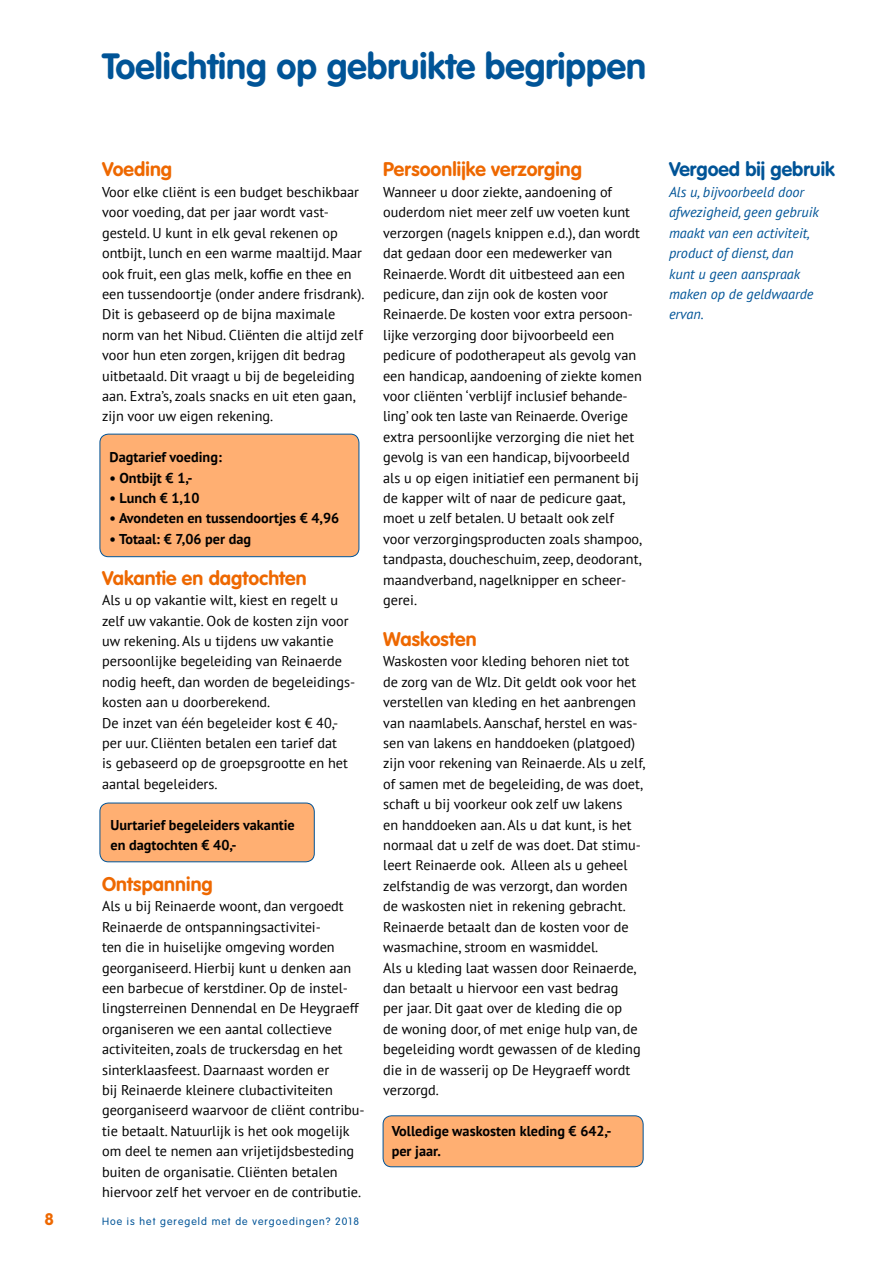
<style>
.page{position:relative;width:893px;height:1263px;background:#fff}
.page>*{position:absolute;margin:0;border:0;box-sizing:border-box;transform-origin:0 0}
.t1{font:700 36px "VAG Rounded Std";color:#005497}
.t2{font:700 19.5px "VAG Rounded Std";letter-spacing:.005em;color:#ee6800}
.t3{font:700 19.5px "VAG Rounded Std";color:#005497}
.t4{font:700 16.5px "VAG Rounded Std";color:#ee6800}
.t5{font:14.25px/20.4px "PT Sans";color:#000}
.t6{font:700 14.25px/20.4px "PT Sans";color:#000}
.t7{font:italic 14.25px/20.4px "PT Sans";color:#005497}
.t8{font:300 10.5px "VAG Rounded Std";letter-spacing:.1em;color:#005497}
</style>
<div class="page">
<div style="left:383px;top:1116px;width:260px;height:51px;background:#ffaf72;border-radius:9px"></div>
<div style="left:383px;top:1115px;width:260px;height:52px;border:1px solid #005497;border-radius:9px"></div>
<div style="left:100px;top:434px;width:259px;height:123px;background:#ffaf72;border-radius:9px"></div>
<div style="left:100px;top:434px;width:259px;height:123px;border:1px solid #005497;border-radius:9px"></div>
<div style="left:100px;top:803px;width:214px;height:59px;background:#ffaf72;border-radius:9px"></div>
<div style="left:100px;top:803px;width:215px;height:59px;border:1px solid #005497;border-radius:9px"></div>
<h1 class="t1" style="left:102px;top:45px;width:546px">Toelichting op gebruikte begrippen</h1>
<h2 class="t2" style="left:102px;top:158px;width:72px">Voeding</h2>
<p class="t5" style="left:102px;top:181px;width:264px">Voor elke cliënt is een budget beschikbaar voor voeding, dat per jaar wordt vast&shy;gesteld. U kunt in elk geval rekenen op ontbijt, lunch en een warme maaltijd. Maar ook fruit, een glas melk, koffie en thee en een tussendoortje (onder andere frisdrank).<br>Dit is gebaseerd op de bijna maximale norm van het Nibud. Cliënten die altijd zelf voor hun eten zorgen, krijgen dit bedrag uitbetaald. Dit vraagt u bij de begeleiding aan. Extra’s, zoals snacks en uit eten gaan, zijn voor uw eigen rekening.</p>
<p class="t6" style="left:110px;top:447px;width:114px">Dagtarief voeding:</p>
<p class="t6" style="left:110px;top:467px;width:85px">• Ontbijt € 1,-</p>
<p class="t6" style="left:110px;top:488px;width:91px">• Lunch € 1,10</p>
<p class="t6" style="left:110px;top:508px;width:231px">• Avondeten en tussendoortjes € 4,96</p>
<p class="t6" style="left:110px;top:528px;width:143px">• Totaal: € 7,06 per dag</p>
<h2 class="t2" style="left:102px;top:566px;width:206px">Vakantie en dagtochten</h2>
<p class="t5" style="left:102px;top:590px;width:255px">Als u op vakantie wilt, kiest en regelt u zelf uw vakantie. Ook de kosten zijn voor uw rekening. Als u tijdens uw vakantie persoonlijke begeleiding van Reinaerde nodig heeft, dan worden de begeleidings&shy;kosten aan u doorberekend.<br>De inzet van één begeleider kost € 40,- per uur. Cliënten betalen een tarief dat<br>is gebaseerd op de groepsgrootte en het aantal begeleiders.</p>
<p class="t6" style="left:111px;top:814px;width:186px">Uurtarief begeleiders vakantie en dagtochten € 40,-</p>
<h2 class="t2" style="left:102px;top:872px;width:112px">Ontspanning</h2>
<p class="t5" style="left:102px;top:896px;width:264px">Als u bij Reinaerde woont, dan vergoedt Reinaerde de ontspanningsactivitei-<br>ten die in huiselijke omgeving worden georganiseerd. Hierbij kunt u denken aan een barbecue of kerstdiner. Op de instel&shy;lingsterreinen Dennendal en De Heygraeff organiseren we een aantal collectieve activiteiten, zoals de truckersdag en het sinterklaasfeest. Daarnaast worden er<br>bij Reinaerde kleinere clubactiviteiten georganiseerd waarvoor de cliënt contribu&shy;tie betaalt. Natuurlijk is het ook mogelijk om deel te nemen aan vrijetijdsbesteding buiten de organisatie. Cliënten betalen hiervoor zelf het vervoer en de contributie.</p>
<p class="t4" style="left:45px;top:1209px;width:11px">8</p>
<p class="t8" style="left:102px;top:1215px;width:258px">Hoe is het geregeld met de vergoedingen? 2018</p>
<h2 class="t2" style="left:383px;top:158px;width:200px">Persoonlijke verzorging</h2>
<p class="t5" style="left:383px;top:181px;width:261px">Wanneer u door ziekte, aandoening of ouderdom niet meer zelf uw voeten kunt verzorgen (nagels knippen e.d.), dan wordt dat gedaan door een medewerker van Reinaerde. Wordt dit uitbesteed aan een pedicure, dan zijn ook de kosten voor Reinaerde. De kosten voor extra persoon&shy;lijke verzorging door bijvoorbeeld een pedicure of podotherapeut als gevolg van een handicap, aandoening of ziekte komen voor cliënten ‘verblijf inclusief behande&shy;ling’ ook ten laste van Reinaerde. Overige extra persoonlijke verzorging die niet het gevolg is van een handicap, bijvoorbeeld als u op eigen initiatief een permanent bij de kapper wilt of naar de pedicure gaat, moet u zelf betalen. U betaalt ook zelf voor verzorgingsproducten zoals shampoo, tandpasta, doucheschuim, zeep, deodorant, maandverband, nagelknipper en scheer&shy;gerei.</p>
<h2 class="t2" style="left:383px;top:628px;width:95px">Waskosten</h2>
<p class="t5" style="left:383px;top:651px;width:264px">Waskosten voor kleding behoren niet tot de zorg van de Wlz. Dit geldt ook voor het verstellen van kleding en het aanbrengen van naamlabels. Aanschaf, herstel en was&shy;sen van lakens en handdoeken (platgoed) zijn voor rekening van Reinaerde. Als u zelf, of samen met de begeleiding, de was doet, schaft u bij voorkeur ook zelf uw lakens<br>en handdoeken aan. Als u dat kunt, is het normaal dat u zelf de was doet. Dat stimu&shy;leert Reinaerde ook. Alleen als u geheel zelfstandig de was verzorgt, dan worden de waskosten niet in rekening gebracht.<br>Reinaerde betaalt dan de kosten voor de wasmachine, stroom en wasmiddel.<br>Als u kleding laat wassen door Reinaerde, dan betaalt u hiervoor een vast bedrag<br>per jaar. Dit gaat over de kleding die op<br>de woning door, of met enige hulp van, de begeleiding wordt gewassen of de kleding die in de wasserij op De Heygraeff wordt verzorgd.</p>
<p class="t6" style="left:392px;top:1120px;width:221px">Volledige waskosten kleding € 642,- per jaar.</p>
<h2 class="t3" style="left:669px;top:158px;width:167px">Vergoed bij gebruik</h2>
<p class="t7" style="left:669px;top:181px;width:151px">Als u, bijvoorbeeld door afwezigheid, geen gebruik maakt van een activiteit, product of dienst, dan kunt u geen aanspraak maken op de geldwaarde ervan.</p>
</div>
